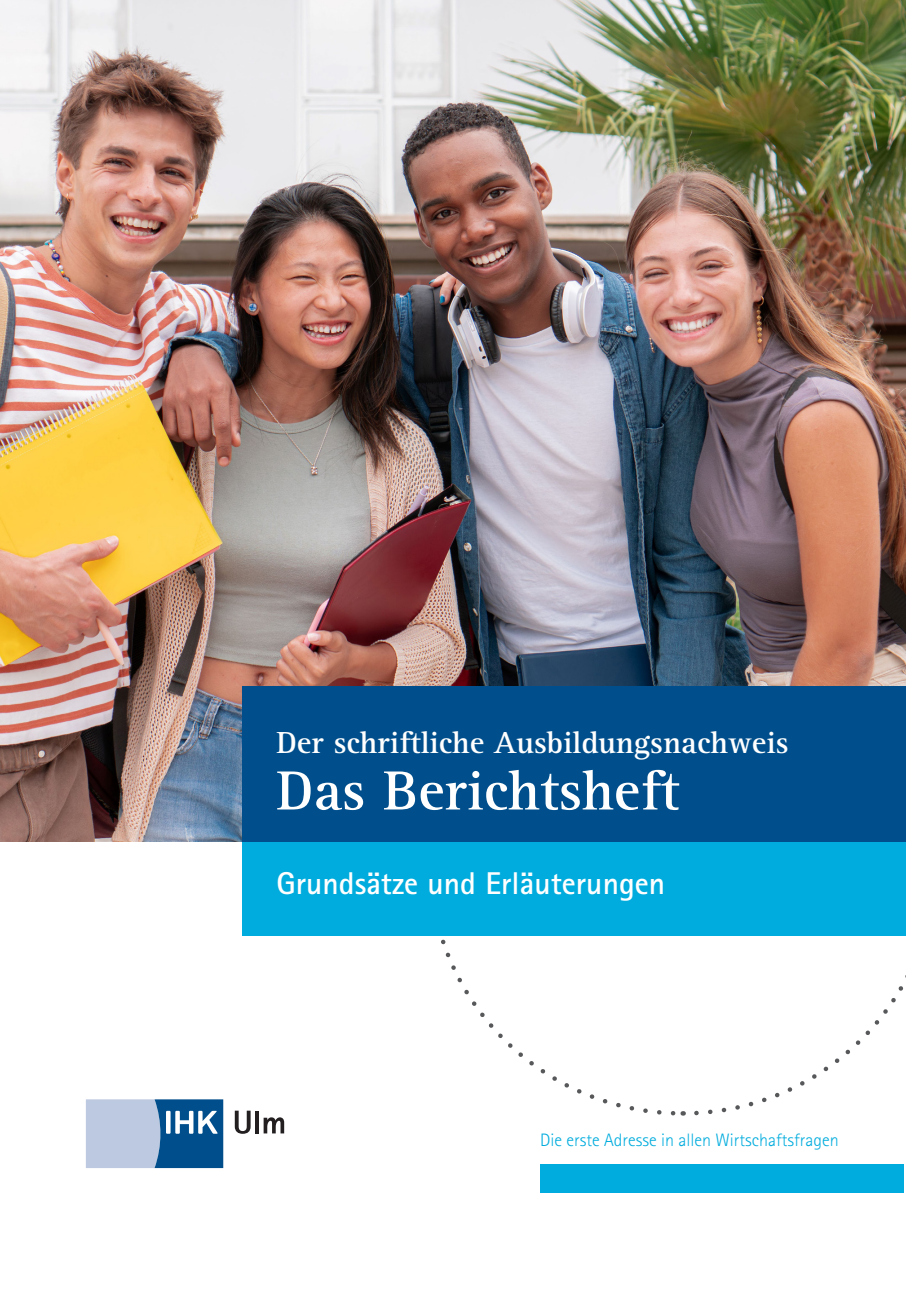
<style>
.page{position:relative;width:906px;height:1289px;background:#fff}
.page>*{position:absolute;margin:0;border:0;box-sizing:border-box;transform-origin:0 0}
.t1{font:700 57px "Rotis Serif Std";color:#fff}
.t2{font:700 31.5px "Rotis Serif Std";color:#fff}
.t3{font:700 31.5px "Rotis Sans Serif Std";color:#fff}
.t4{font:300 18px "Rotis Sans Serif Std";color:#00acdd}
</style>
<div class="page">
<svg style="left:691px;top:862px;width:215px;height:254px"></svg>
<svg style="left:425px;top:935px;width:255px;height:181px"></svg>
<img style="left:0;top:0;width:905px;height:841px">
<div style="left:242px;top:686px;width:663px;height:156px;background:#004f8c"></div>
<div style="left:242px;top:842px;width:663px;height:93px;background:#00acdd"></div>
<div style="left:540px;top:1164px;width:363px;height:28px;background:#00acdd"></div>
<svg style="left:86px;top:1099px;width:137px;height:68px;background:#749bbf"></svg>
<svg style="left:235px;top:1110px;width:16px;height:23px"></svg>
<hr style="left:255px;top:1110px;width:4px;height:23px;background:#231f20">
<svg style="left:264px;top:1117px;width:20px;height:16px"></svg>
<h2 class="t2" style="left:276px;top:724px;width:514px">Der schriftliche Ausbildungsnachweis</h2>
<h1 class="t1" style="left:276px;top:757px;width:404px">Das Berichtsheft</h1>
<h2 class="t3" style="left:276px;top:863px;width:390px">Grundsätze und Erläuterungen</h2>
<p class="t4" style="left:540px;top:1129px;width:300px">Die erste Adresse in allen Wirtschaftsfragen</p>
</div>
